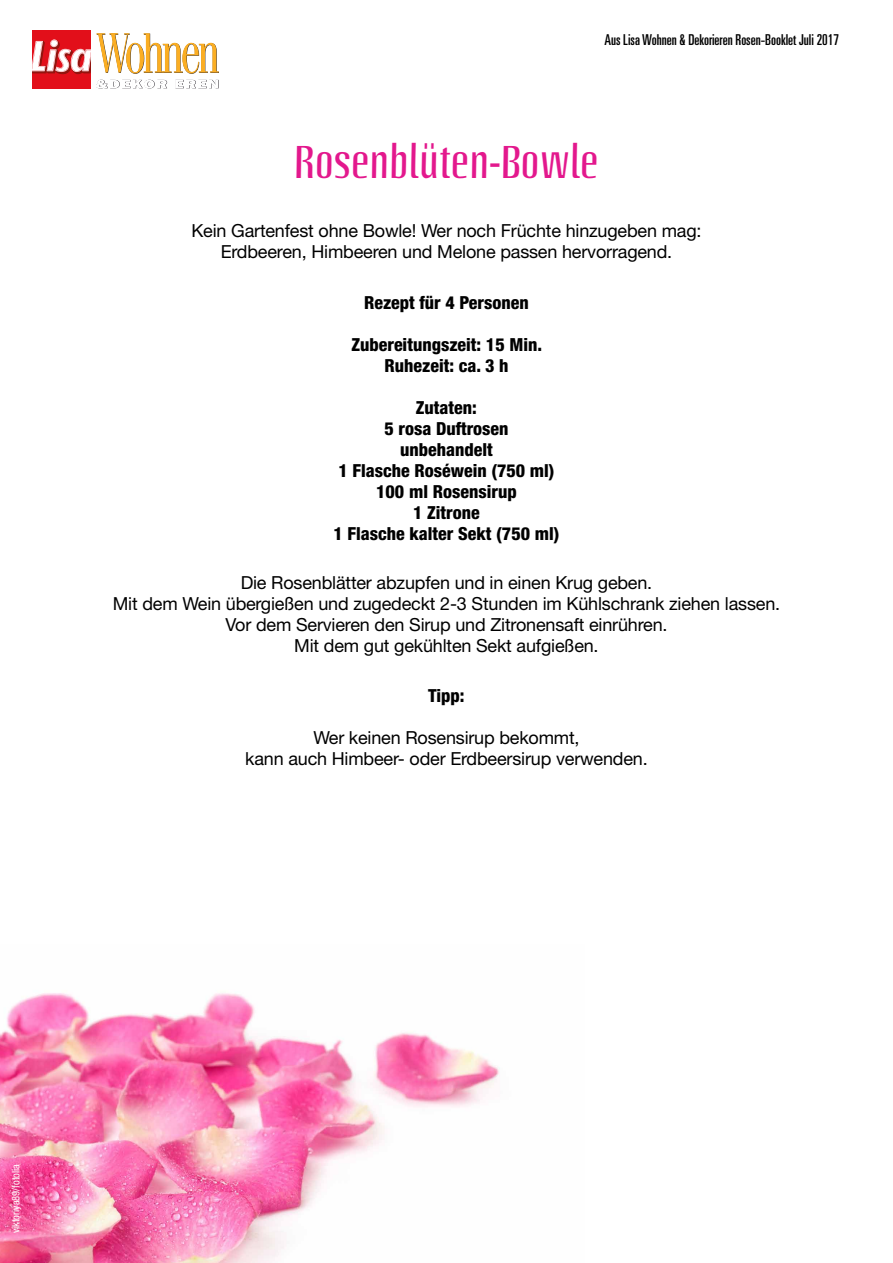
<style>
.page{position:relative;width:893px;height:1263px;background:#fff}
.page>*{position:absolute;margin:0;border:0;box-sizing:border-box;transform-origin:0 0}
.t1{font:45px "Octane LT";color:#e3188d}
.t2{font:18px/21px "Helvetica Neue LT";letter-spacing:-.01em;color:#000;text-align:center}
.t3{font:800 condensed 18px/21px "Helvetica Neue LT";color:#000;text-align:center}
.t4{font:ultra-condensed 15px "Univers LT";color:#000}
.t5{font:condensed 10.5px "Helvetica Neue LT";color:#fff}
</style>
<div class="page">
<img style="left:0;top:993px;width:500px;height:270px">
<div style="left:32px;top:30px;width:59px;height:58px;background:#e20f1a"></div>
<svg style="left:32px;top:33px;width:187px;height:41px"></svg>
<svg style="left:96px;top:80px;width:123px;height:8px"></svg>
<p class="t4" style="left:604px;top:31px;width:236px">Aus Lisa Wohnen &amp; Dekorieren Rosen-Booklet Juli 2017</p>
<h1 class="t1" style="left:294px;top:137px;width:306px">Rosenblüten-Bowle</h1>
<p class="t2" style="left:191px;top:220px;width:512px">Kein Gartenfest ohne Bowle! Wer noch Früchte hinzugeben mag:<br>Erdbeeren, Himbeeren und Melone passen hervorragend.</p>
<p class="t3" style="left:364px;top:292px;width:166px">Rezept für 4 Personen</p>
<p class="t3" style="left:352px;top:334px;width:192px">Zubereitungszeit: 15 Min.<br>Ruhezeit: ca. 3 h</p>
<p class="t3" style="left:334px;top:397px;width:230px">Zutaten:<br>5 rosa Duftrosen<br>unbehandelt<br>1 Flasche Roséwein (750 ml)<br>100 ml Rosensirup<br>1 Zitrone<br>1 Flasche kalter Sekt (750 ml)  </p>
<p class="t2" style="left:113px;top:572px;width:669px">Die Rosenblätter abzupfen und in einen Krug geben.<br>Mit dem Wein übergießen und zugedeckt 2-3 Stunden im Kühlschrank ziehen lassen.<br>Vor dem Servieren den Sirup und Zitronensaft einrühren.<br>Mit dem gut gekühlten Sekt aufgießen.  </p>
<p class="t3" style="left:428px;top:684px;width:38px">Tipp:</p>
<p class="t2" style="left:245px;top:726px;width:406px">Wer keinen Rosensirup bekommt,<br>kann auch Himbeer- oder Erdbeersirup verwenden.  </p>
<p class="t5" style="left:10px;top:1233px;width:71px;rotate:-90deg">viktoriya89/fotolia</p>
</div>
